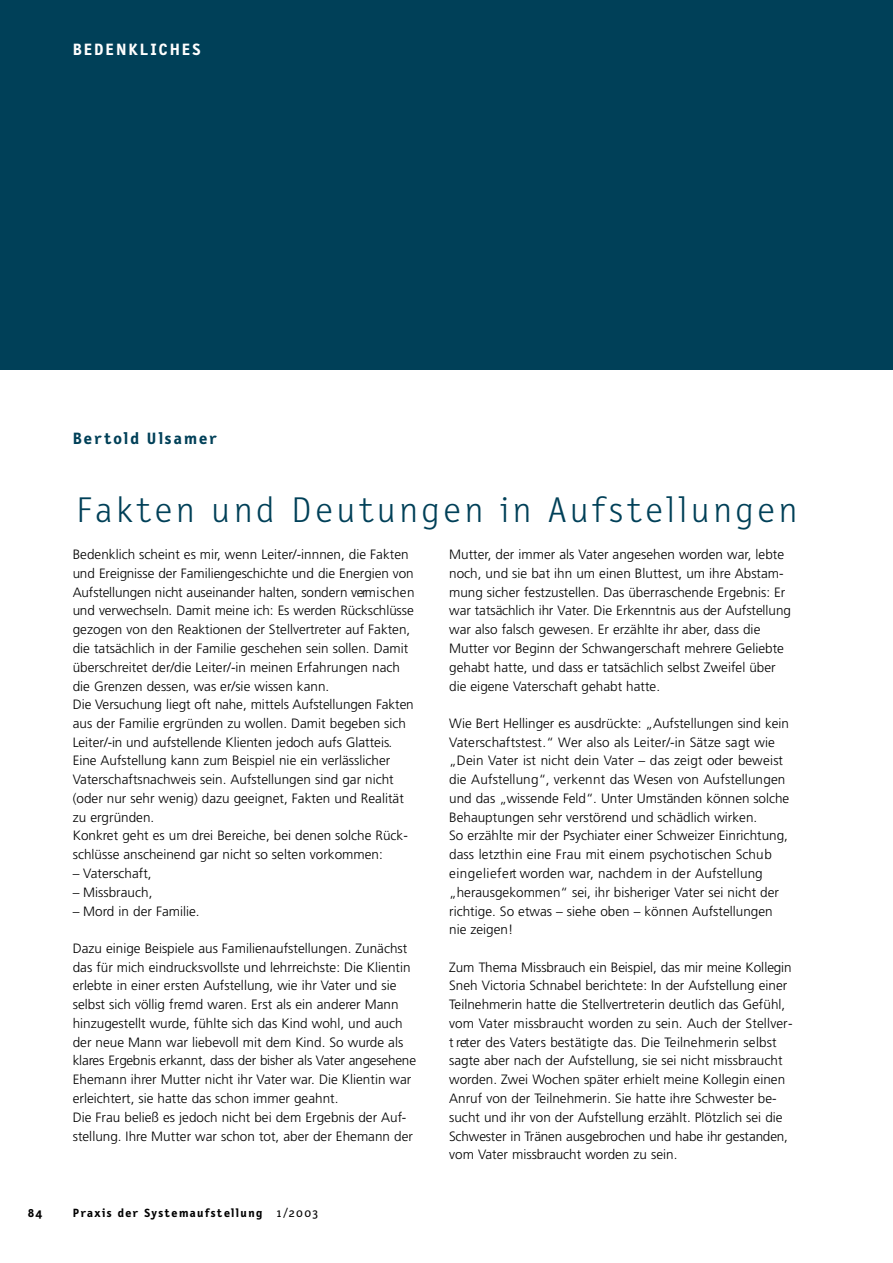
<style>
.page{position:relative;width:893px;height:1263px;background:#fff}
.page>*{position:absolute;margin:0;border:0;box-sizing:border-box;transform-origin:0 0}
.t1{font:300 36px "Letter Gothic Text";letter-spacing:.1em;color:#004058;scale:1.05 1}
.t2{font:700 16.5px "Letter Gothic Text";letter-spacing:.12em;color:#004058;scale:1.05 1}
.t3{font:700 16.5px "Letter Gothic Text";color:#fff;scale:1.05 1}
.t4{font:300 13.5px/18.8px "Frutiger";color:#000}
.t5{font:700 12px "Letter Gothic Text";letter-spacing:.105em;color:#000;scale:1.05 1}
.s1{font-weight:400}
</style>
<div class="page">
<div style="left:0;top:0;width:892px;height:369px;background:#004058"></div>
<p class="t3" style="left:73px;top:43px;width:123px">B E D E N K LI C H E S</p>
<p class="t2" style="left:73px;top:432px;width:139px">Bertold Ulsa m er</p>
<h1 class="t1" style="left:76px;top:495px;width:688px">Fa k ten und De u t u n g en in Aufstel l u n g en</h1>
<p class="t4" style="left:73px;top:546px;width:343px">Bedenklich scheint es mir, wenn Leiter/-innnen, die Fakten und Ereignisse der Familiengeschichte und die Energien von Aufstellungen nicht auseinander halten, sondern verm is c h e n und verwechseln. Damit meine ich: Es werden Rückschlüsse gezogen von den Reaktionen der Stellvertreter auf Fakten, die tatsächlich in der Familie geschehen sein sollen. Damit überschreitet der/die Leiter/-in meinen Erfahrungen nach die Grenzen dessen, was er/sie wissen kann.<br>Die Versuchung liegt oft nahe, mittels Aufstellungen Fakten aus der Familie ergründen zu wollen. Damit begeben sich Leiter/-in und aufstellende Klienten jedoch aufs Glatteis.<br>E in e Aufstellung kann zum Beispiel nie ein verlässlicher Vaterschaftsnachweis sein. Aufstellungen sind gar nicht (oder nur sehr wenig) dazu geeignet, Fakten und Realität zu ergründen.<br>Konkret geht es um drei Bereiche, bei denen solche Rück&shy;schlüsse anscheinend gar nicht so selten vorkommen:</p>
<p class="t4" style="left:73px;top:865px;width:80px">– Vaterschaft,</p>
<p class="t4" style="left:73px;top:884px;width:81px">– Missbrauch,</p>
<p class="t4" style="left:73px;top:902px;width:128px">– Mord in der Familie.</p>
<p class="t4" style="left:73px;top:940px;width:345px">Dazu einige Beispiele aus Familienaufstellungen. Zunächst das für mich eindrucksvollste und lehrreichste: Die Klientin erlebte in einer ersten Aufstellung, wie ihr Vater und sie selbst sich völlig fremd waren. Erst als ein anderer Mann hinzugestellt wurde, fühlte sich das Kind wohl, und auch der neue Mann war liebevoll mit dem Kind. So wurde als<br>k la res Ergebnis erkannt, dass der bisher als Vater angesehene Ehemann ihrer Mutter nicht ihr Vater war. Die Klientin war erleichtert, sie hatte das schon immer geahnt.<br>Die Frau beließ es jedoch nicht bei dem Ergebnis der Auf&shy;stellung. Ihre Mutter war schon tot, aber der Ehemann der</p>
<p class="t5" style="left:28px;top:1208px;width:15px">8 4</p>
<p class="t5" style="left:73px;top:1208px;width:235px">Praxis der System a u f stel l u n g <span class="s1">1/2 003</span></p>
<p class="t4" style="left:449px;top:546px;width:343px">Mutter, der immer als Vater angesehen worden war, lebte noch, und sie bat ihn um einen Bluttest, um ihre Abstam&shy;mung sicher festzustellen. Das überraschende Ergebnis: Er war tatsächlich ihr Va te r. Die Erkenntnis aus der Aufstellung war also falsch gewesen. Er erzählte ihr aber, dass die Mutter vor Beginn der Schwangerschaft mehrere Geliebte gehabt hatte, und dass er tatsächlich selbst Zweifel über die eigene Vaterschaft gehabt hatte.</p>
<p class="t4" style="left:449px;top:715px;width:341px">Wie Bert Hellinger es ausdrückte: „Aufstellungen sind kein Vaterschaftstest.“ Wer also als Leiter/-in Sätze sagt wie „Dein Vater ist nicht dein Vater – das zeigt oder beweist die Aufstellung“, verkennt das Wesen von Aufstellungen und das „wissende Feld“. Unter Umständen können solche Behauptungen sehr verstörend und schädlich wirken.<br>So erzählte mir der Psychiater einer Schweizer Einrichtung, dass letzthin eine Frau mit einem psychotischen Schub<br>e in g e lie fe rt worden war, nachdem in der Aufstellung „herausgekommen“ sei, ihr bisheriger Vater sei nicht der richtige. So etwas – siehe oben – können Aufstellungen nie zeigen!</p>
<p class="t4" style="left:449px;top:959px;width:345px">Zum Thema Missbrauch ein Beispiel, das mir meine Kollegin Sneh Victoria Schnabel berichtete: In der Aufstellung einer Teilnehmerin hatte die Stellvertreterin deutlich das Gefühl, vom Vater missbraucht worden zu sein. Auch der Stellver&shy;t reter des Vaters bestätigte das. Die Teilnehmerin selbst sagte aber nach der Aufstellung, sie sei nicht missbraucht worden. Zwei Wochen später erhielt meine Kollegin einen Anruf von der Teilnehmerin. Sie hatte ihre Schwester be&shy;sucht und ihr von der Aufstellung erzählt. Plötzlich sei die Schwester in Tränen ausgebrochen und habe ihr gestanden, vom Vater missbraucht worden zu sein.</p>
</div>
